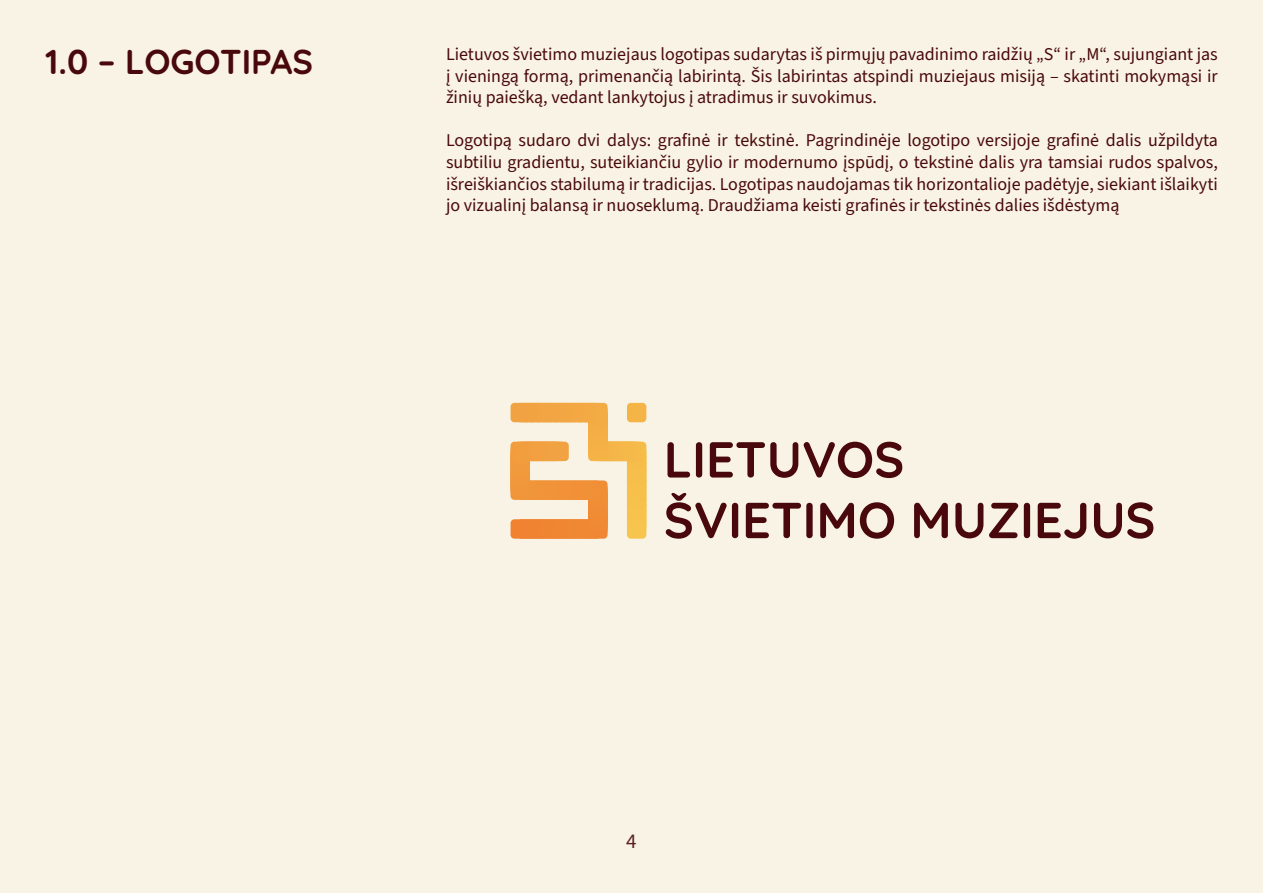
<style>
.page{position:relative;width:1263px;height:893px;background:#f8f3e4}
.page>*{position:absolute;margin:0;border:0;box-sizing:border-box;transform-origin:0 0}
.t1{font:300 34.5px "Quicksand";color:#49080b}
.t2{font:21px "Source Sans 3";color:#49080b}
.t3{font:18px/21.6px "Source Sans 3";color:#49080b;text-align:justify}
</style>
<div class="page">
<svg style="left:667px;top:442px;width:23px;height:36px"></svg>
<svg style="left:696px;top:442px;width:6px;height:36px"></svg>
<svg style="left:710px;top:442px;width:88px;height:36px"></svg>
<svg style="left:804px;top:442px;width:98px;height:36px"></svg>
<svg style="left:666px;top:493px;width:72px;height:46px"></svg>
<svg style="left:746px;top:503px;width:67px;height:35px"></svg>
<svg style="left:820px;top:503px;width:34px;height:35px"></svg>
<svg style="left:860px;top:502px;width:34px;height:37px"></svg>
<svg style="left:914px;top:503px;width:34px;height:35px"></svg>
<svg style="left:955px;top:503px;width:28px;height:35px"></svg>
<svg style="left:989px;top:503px;width:29px;height:35px"></svg>
<svg style="left:1024px;top:503px;width:6px;height:35px"></svg>
<svg style="left:1038px;top:503px;width:48px;height:36px"></svg>
<svg style="left:1094px;top:502px;width:59px;height:37px"></svg>
<div style="left:627px;top:403px;width:19px;height:19px;background:#f5b446;border-radius:4px"></div>
<div style="left:510px;top:519px;width:20px;height:20px;background:#f08230;border-radius:4px"></div>
<div style="left:525px;top:519px;width:19px;height:20px;background:#f08331;border-radius:4px"></div>
<div style="left:539px;top:519px;width:19px;height:20px;background:#f08431;border-radius:4px"></div>
<div style="left:553px;top:519px;width:19px;height:20px;background:#f08532;border-radius:4px"></div>
<div style="left:567px;top:519px;width:19px;height:20px;background:#f08732;border-radius:4px"></div>
<div style="left:581px;top:519px;width:19px;height:20px;background:#f08733;border-radius:4px"></div>
<div style="left:588px;top:519px;width:19px;height:20px;background:#ef8733;border-radius:4px"></div>
<div style="left:588px;top:505px;width:19px;height:20px;background:#f08a34;border-radius:4px"></div>
<div style="left:588px;top:491px;width:19px;height:19px;background:#f08c35;border-radius:4px"></div>
<div style="left:588px;top:480px;width:19px;height:20px;background:#f08e36;border-radius:4px"></div>
<div style="left:574px;top:480px;width:19px;height:20px;background:#f09037;border-radius:4px"></div>
<div style="left:560px;top:480px;width:19px;height:20px;background:#f19037;border-radius:4px"></div>
<div style="left:546px;top:480px;width:19px;height:20px;background:#f19238;border-radius:4px"></div>
<div style="left:532px;top:480px;width:19px;height:20px;background:#f19339;border-radius:4px"></div>
<div style="left:518px;top:480px;width:19px;height:20px;background:#f0953a;border-radius:4px"></div>
<div style="left:510px;top:480px;width:20px;height:20px;background:#f1953a;border-radius:4px"></div>
<div style="left:510px;top:466px;width:20px;height:20px;background:#f1983b;border-radius:4px"></div>
<div style="left:510px;top:452px;width:20px;height:20px;background:#f19a3d;border-radius:4px"></div>
<div style="left:510px;top:442px;width:20px;height:19px;background:#f29c3e;border-radius:4px"></div>
<div style="left:525px;top:442px;width:19px;height:19px;background:#f29e3f;border-radius:4px"></div>
<div style="left:539px;top:442px;width:19px;height:19px;background:#f2a041;border-radius:4px"></div>
<div style="left:549px;top:442px;width:20px;height:19px;background:#f1a242;border-radius:4px"></div>
<div style="left:627px;top:519px;width:19px;height:20px;background:#f7c54d;border-radius:4px"></div>
<div style="left:627px;top:507px;width:19px;height:20px;background:#f7c44d;border-radius:4px"></div>
<div style="left:627px;top:495px;width:19px;height:20px;background:#f7c34c;border-radius:4px"></div>
<div style="left:627px;top:483px;width:19px;height:20px;background:#f6c14b;border-radius:4px"></div>
<div style="left:627px;top:471px;width:19px;height:20px;background:#f6c04b;border-radius:4px"></div>
<div style="left:627px;top:460px;width:19px;height:19px;background:#f6be4a;border-radius:4px"></div>
<div style="left:627px;top:448px;width:19px;height:19px;background:#f6bd4a;border-radius:4px"></div>
<div style="left:627px;top:442px;width:19px;height:19px;background:#f6bd49;border-radius:4px"></div>
<div style="left:612px;top:442px;width:19px;height:19px;background:#f5b94a;border-radius:4px"></div>
<div style="left:597px;top:442px;width:19px;height:19px;background:#f5b649;border-radius:4px"></div>
<div style="left:588px;top:442px;width:19px;height:19px;background:#f5b446;border-radius:4px"></div>
<div style="left:588px;top:427px;width:19px;height:19px;background:#f4b145;border-radius:4px"></div>
<div style="left:588px;top:412px;width:19px;height:19px;background:#f4ad45;border-radius:4px"></div>
<div style="left:588px;top:403px;width:19px;height:19px;background:#f3ab44;border-radius:4px"></div>
<div style="left:576px;top:403px;width:20px;height:19px;background:#f3aa44;border-radius:4px"></div>
<div style="left:564px;top:403px;width:20px;height:19px;background:#f3a844;border-radius:4px"></div>
<div style="left:552px;top:403px;width:20px;height:19px;background:#f3a743;border-radius:4px"></div>
<div style="left:540px;top:403px;width:20px;height:19px;background:#f2a543;border-radius:4px"></div>
<div style="left:528px;top:403px;width:20px;height:19px;background:#f2a542;border-radius:4px"></div>
<div style="left:516px;top:403px;width:20px;height:19px;background:#f1a342;border-radius:4px"></div>
<div style="left:510px;top:403px;width:20px;height:19px;background:#f1a242;border-radius:4px"></div>
<h1 class="t1" style="left:45px;top:35px;width:270px">1.0 – LOGOTIPAS</h1>
<p class="t3" style="left:446px;top:44px;width:773px">Lietuvos švietimo muziejaus logotipas sudarytas iš pirmųjų pavadinimo raidžių „S“ ir „M“, sujungiant jas į vieningą formą, primenančią labirintą. Šis labirintas atspindi muziejaus misiją – skatinti mokymąsi ir žinių paiešką, vedant lankytojus į atradimus ir suvokimus.</p>
<p class="t3" style="left:446px;top:130px;width:773px">Logotipą sudaro dvi dalys: grafinė ir tekstinė. Pagrindinėje logotipo versijoje grafinė dalis užpildyta subtiliu gradientu, suteikiančiu gylio ir modernumo įspūdį, o tekstinė dalis yra tamsiai rudos spalvos, išreiškiančios stabilumą ir tradicijas. Logotipas naudojamas tik horizontalioje padėtyje, siekiant išlaikyti jo vizualinį balansą ir nuoseklumą. Draudžiama keisti grafinės ir tekstinės dalies išdėstymą</p>
<p class="t2" style="left:626px;top:827px;width:12px">4</p>
</div>
